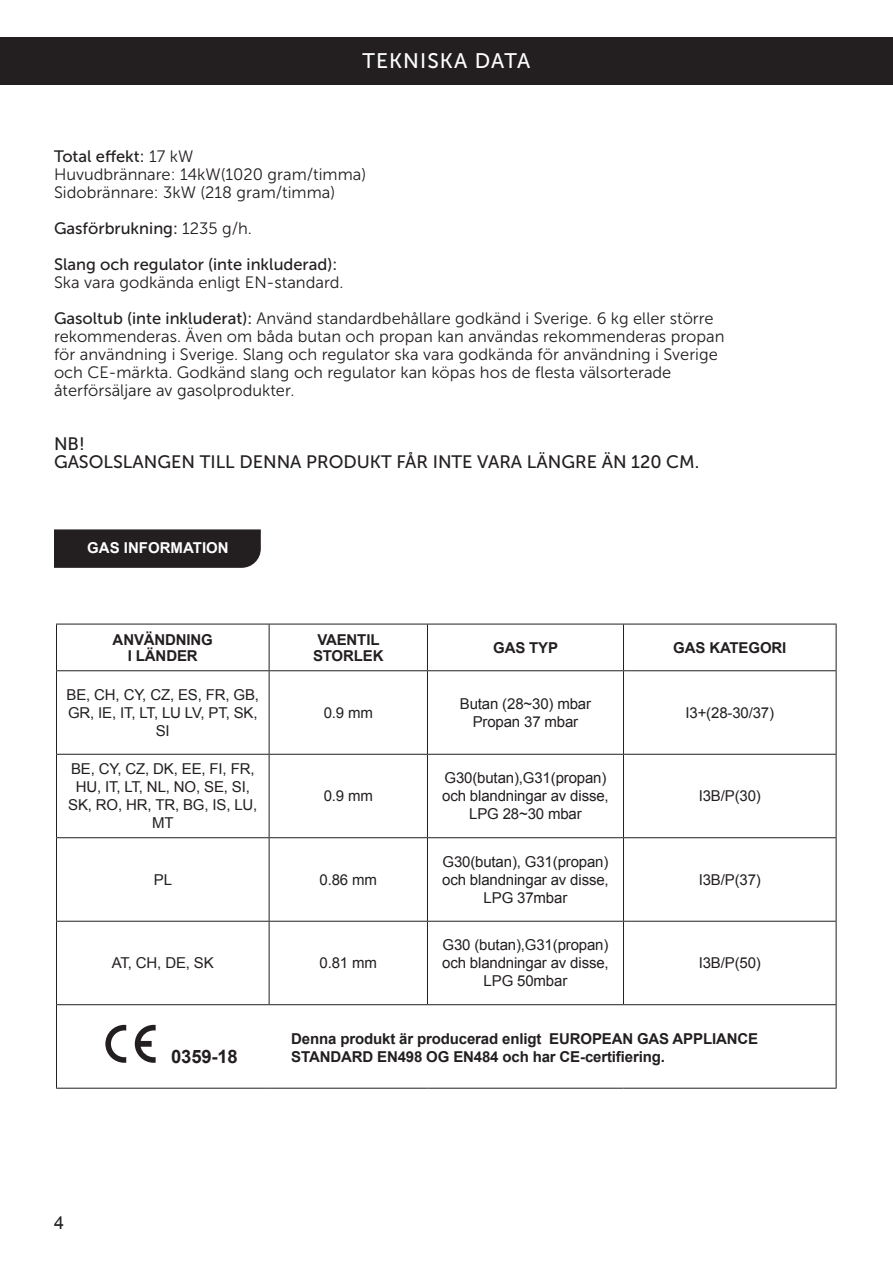
<style>
.page{position:relative;width:893px;height:1263px;background:#fff}
.page>*{position:absolute;margin:0;border:0;box-sizing:border-box;transform-origin:0 0}
.t1{font:21px "Museo Sans 500";letter-spacing:.05em;color:#fff}
.tabelltekst{font:700 18.45px "Arial";letter-spacing:-.01em;color:#231f20}
.brødtekst{font:18px "Museo Sans 500";color:#231f20}
.t2{font:18px "Arial";color:#231f20}
.brødtekst-2{font:16.5px/18px "Museo Sans 300";color:#231f20}
.brødtekst-3{font:16.5px/18px "Museo Sans 500";color:#231f20}
.tabelltekst-2{font:15px/18px "Arial";letter-spacing:-.01em;color:#231f20;text-align:center}
.tabelltekst-3{font:700 15px/16.5px "Arial";letter-spacing:-.01em;color:#231f20;text-align:center}
.t3{font:700 15px "Arial";color:#fff}
.s1{font-family:"Museo Sans 500"}
.s2{font-family:"Museo Sans 300"}
</style>
<div class="page">
<div style="left:0;top:37px;width:893px;height:47px;background:#231f20"></div>
<svg style="left:105px;top:1025px;width:21px;height:38px"></svg>
<svg style="left:135px;top:1025px;width:21px;height:38px"></svg>
<hr style="left:56px;top:624px;width:213px;height:1px;background:#231f20">
<hr style="left:56px;top:624px;width:1px;height:46px;background:#231f20">
<hr style="left:269px;top:624px;width:158px;height:1px;background:#231f20">
<hr style="left:269px;top:624px;width:1px;height:46px;background:#231f20">
<hr style="left:427px;top:624px;width:196px;height:1px;background:#231f20">
<hr style="left:427px;top:624px;width:1px;height:46px;background:#231f20">
<hr style="left:623px;top:624px;width:213px;height:1px;background:#231f20">
<hr style="left:623px;top:624px;width:1px;height:46px;background:#231f20">
<hr style="left:836px;top:624px;width:1px;height:46px;background:#231f20">
<hr style="left:56px;top:670px;width:213px;height:1px;background:#231f20">
<hr style="left:56px;top:671px;width:1px;height:83px;background:#231f20">
<hr style="left:269px;top:670px;width:158px;height:1px;background:#231f20">
<hr style="left:269px;top:671px;width:1px;height:83px;background:#231f20">
<hr style="left:427px;top:670px;width:196px;height:1px;background:#231f20">
<hr style="left:427px;top:671px;width:1px;height:83px;background:#231f20">
<hr style="left:623px;top:670px;width:213px;height:1px;background:#231f20">
<hr style="left:623px;top:671px;width:1px;height:83px;background:#231f20">
<hr style="left:836px;top:671px;width:1px;height:83px;background:#231f20">
<hr style="left:56px;top:754px;width:213px;height:1px;background:#231f20">
<hr style="left:56px;top:755px;width:1px;height:82px;background:#231f20">
<hr style="left:269px;top:754px;width:158px;height:1px;background:#231f20">
<hr style="left:269px;top:755px;width:1px;height:82px;background:#231f20">
<hr style="left:427px;top:754px;width:196px;height:1px;background:#231f20">
<hr style="left:427px;top:755px;width:1px;height:82px;background:#231f20">
<hr style="left:623px;top:754px;width:213px;height:1px;background:#231f20">
<hr style="left:623px;top:755px;width:1px;height:82px;background:#231f20">
<hr style="left:836px;top:755px;width:1px;height:82px;background:#231f20">
<hr style="left:56px;top:837px;width:213px;height:1px;background:#231f20">
<hr style="left:56px;top:838px;width:1px;height:83px;background:#231f20">
<hr style="left:269px;top:837px;width:158px;height:1px;background:#231f20">
<hr style="left:269px;top:838px;width:1px;height:83px;background:#231f20">
<hr style="left:427px;top:837px;width:196px;height:1px;background:#231f20">
<hr style="left:427px;top:838px;width:1px;height:83px;background:#231f20">
<hr style="left:623px;top:837px;width:213px;height:1px;background:#231f20">
<hr style="left:623px;top:838px;width:1px;height:83px;background:#231f20">
<hr style="left:836px;top:838px;width:1px;height:83px;background:#231f20">
<hr style="left:56px;top:921px;width:213px;height:1px;background:#231f20">
<hr style="left:56px;top:921px;width:1px;height:83px;background:#231f20">
<hr style="left:269px;top:921px;width:158px;height:1px;background:#231f20">
<hr style="left:269px;top:921px;width:1px;height:83px;background:#231f20">
<hr style="left:427px;top:921px;width:196px;height:1px;background:#231f20">
<hr style="left:427px;top:921px;width:1px;height:83px;background:#231f20">
<hr style="left:623px;top:921px;width:213px;height:1px;background:#231f20">
<hr style="left:623px;top:921px;width:1px;height:83px;background:#231f20">
<hr style="left:836px;top:921px;width:1px;height:83px;background:#231f20">
<hr style="left:56px;top:1004px;width:213px;height:1px;background:#231f20">
<hr style="left:56px;top:1005px;width:1px;height:83px;background:#231f20">
<hr style="left:269px;top:1004px;width:158px;height:1px;background:#231f20">
<hr style="left:427px;top:1004px;width:196px;height:1px;background:#231f20">
<hr style="left:623px;top:1004px;width:213px;height:1px;background:#231f20">
<hr style="left:836px;top:1005px;width:1px;height:83px;background:#231f20">
<hr style="left:56px;top:1088px;width:213px;height:1px;background:#231f20">
<hr style="left:269px;top:1088px;width:158px;height:1px;background:#231f20">
<hr style="left:427px;top:1088px;width:196px;height:1px;background:#231f20">
<hr style="left:623px;top:1088px;width:213px;height:1px;background:#231f20">
<div style="left:54px;top:529px;width:207px;height:39px;background:#231f20"></div>
<p class="t1" style="left:363px;top:50px;width:169px">TEKNISKA DATA</p>
<p class="brødtekst-2" style="left:54px;top:147px;width:314px"><span class="s1">Total effekt:</span> 17 kW<br>Huvudbrännare: 14kW(1020 gram/timma)<br>Sidobrännare: 3kW (218 gram/timma)</p>
<p class="brødtekst-3" style="left:54px;top:219px;width:200px">Gasförbrukning: <span class="s2">1235 g/h.</span></p>
<p class="brødtekst-3" style="left:54px;top:255px;width:291px">Slang och regulator (inte inkluderad):<br><span class="s2">Ska vara godkända enligt EN-standard.</span></p>
<p class="brødtekst-2" style="left:54px;top:309px;width:672px"><span class="s1">Gasoltub (inte inkluderat):</span> Använd standardbehållare godkänd i Sverige. 6 kg eller större rekommenderas. Även om båda butan och propan kan användas rekommenderas propan för användning i Sverige. Slang och regulator ska vara godkända för användning i Sverige och CE-märkta. Godkänd slang och regulator kan köpas hos de flesta välsorterade återförsäljare av gasolprodukter.</p>
<p class="brødtekst" style="left:54px;top:434px;width:32px">NB!</p>
<p class="brødtekst" style="left:54px;top:452px;width:647px">GASOLSLANGEN TILL DENNA PRODUKT FÅR INTE VARA LÄNGRE ÄN 120 CM.</p>
<p class="t3" style="left:87px;top:537px;width:143px">GAS INFORMATION</p>
<p class="tabelltekst-3" style="left:113px;top:632px;width:102px">ANVÄNDNING<br>I LÄNDER</p>
<p class="tabelltekst-3" style="left:313px;top:632px;width:72px;text-align:left">VAENTIL<br>STORLEK</p>
<p class="tabelltekst-3" style="left:493px;top:640px;width:66px">GAS TYP</p>
<p class="tabelltekst-3" style="left:673px;top:640px;width:115px">GAS KATEGORI</p>
<p class="tabelltekst-2" style="left:67px;top:686px;width:194px">BE, CH, CY, CZ, ES, FR, GB,<br>GR, IE, IT, LT, LU LV, PT, SK,<br>SI</p>
<p class="tabelltekst-2" style="left:324px;top:704px;width:51px">0.9 mm</p>
<p class="tabelltekst-2" style="left:460px;top:695px;width:133px">Butan (28~30) mbar<br>Propan 37 mbar</p>
<p class="tabelltekst-2" style="left:685px;top:704px;width:90px">I3+(28-30/37)</p>
<p class="tabelltekst-2" style="left:68px;top:760px;width:191px">BE, CY, CZ, DK, EE, FI, FR,<br>HU, IT, LT, NL, NO, SE, SI,<br>SK, RO, HR, TR, BG, IS, LU,<br>MT</p>
<p class="tabelltekst-2" style="left:324px;top:787px;width:51px">0.9 mm</p>
<p class="tabelltekst-2" style="left:442px;top:769px;width:168px">G30(butan),G31(propan) och blandningar av disse,<br>LPG 28~30 mbar</p>
<p class="tabelltekst-2" style="left:699px;top:787px;width:64px">I3B/P(30)</p>
<p class="tabelltekst-2" style="left:154px;top:871px;width:20px">PL</p>
<p class="tabelltekst-2" style="left:320px;top:871px;width:59px">0.86 mm</p>
<p class="tabelltekst-2" style="left:442px;top:853px;width:168px">G30(butan), G31(propan) och blandningar av disse,<br>LPG 37mbar</p>
<p class="tabelltekst-2" style="left:699px;top:871px;width:64px">I3B/P(37)</p>
<p class="tabelltekst-2" style="left:112px;top:954px;width:103px">AT, CH, DE, SK</p>
<p class="tabelltekst-2" style="left:320px;top:954px;width:59px">0.81 mm</p>
<p class="tabelltekst-2" style="left:442px;top:936px;width:168px">G30 (butan),G31(propan) och blandningar av disse,<br>LPG 50mbar</p>
<p class="tabelltekst-2" style="left:699px;top:954px;width:64px">I3B/P(50)</p>
<p class="t2" style="left:54px;top:1211px;width:12px">4</p>
<p class="tabelltekst" style="left:171px;top:1044px;width:68px">0359-18</p>
<p class="tabelltekst-3" style="left:291px;top:1031px;width:468px">Denna produkt är producerad enligt EUROPEAN GAS APPLIANCE</p>
<p class="tabelltekst-3" style="left:291px;top:1049px;width:375px">STANDARD EN498 OG EN484 och har CE-certifiering.</p>
</div>
